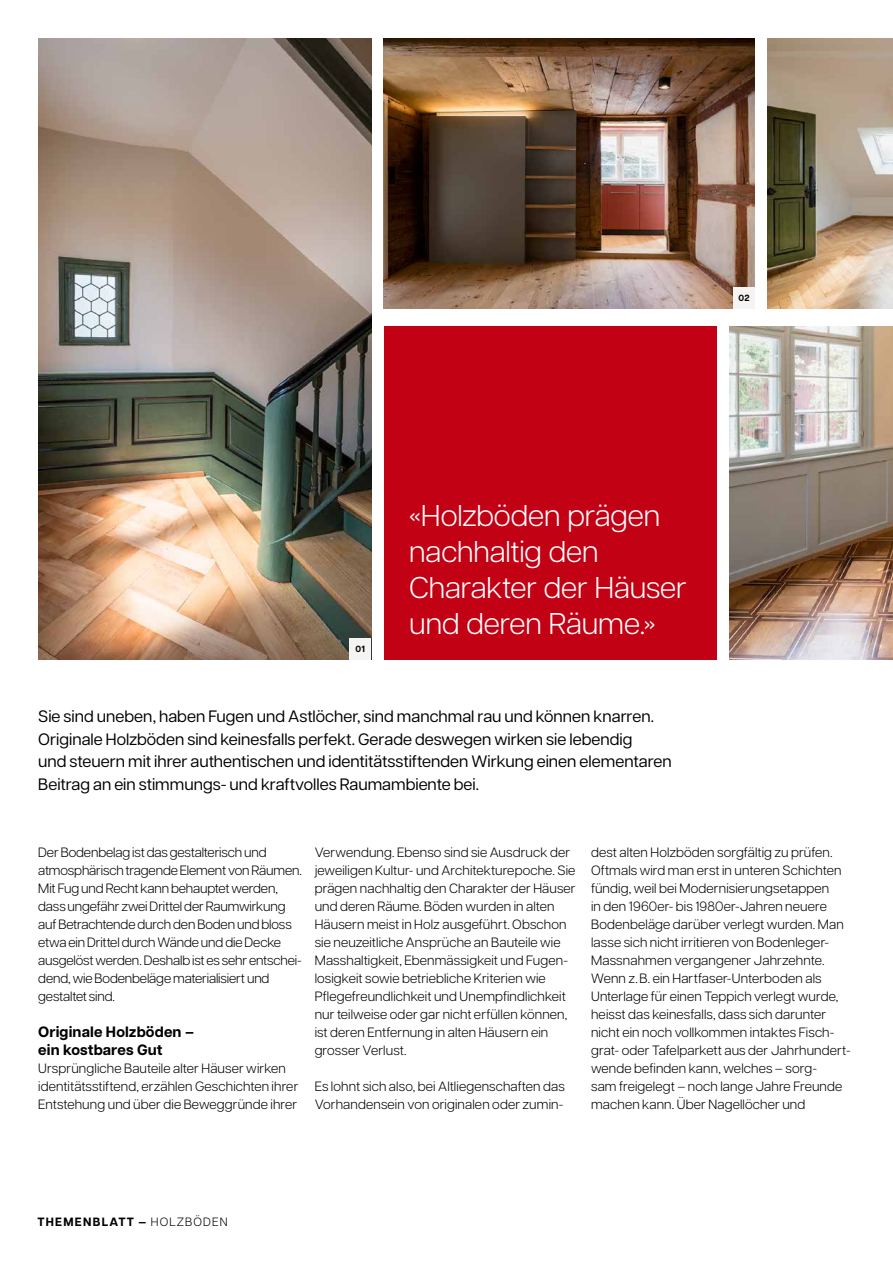
<style>
.page{position:relative;width:893px;height:1263px;background:#fff}
.page>*{position:absolute;margin:0;border:0;box-sizing:border-box;transform-origin:0 0}
.t1{font:300 30px/36px "Articulat CF";letter-spacing:-.005em;color:#fff}
.t2{font:16.5px/22.5px "Articulat CF";color:#000}
.t3{font:700 15px/18px "Articulat CF";letter-spacing:.01em;color:#000}
.t4{font:300 13.5px/18px "Articulat CF";letter-spacing:.01em;color:#000}
.t5{font:300 13.5px/18px "Articulat CF";letter-spacing:-.01em;color:#000}
.t6{font:700 12px "Articulat CF";letter-spacing:.11em;color:#000}
.t7{font:700 9px "Articulat CF";color:#000}
.s1{font-weight:300}
</style>
<div class="page">
<img style="left:38px;top:38px;width:333px;height:621px">
<img style="left:384px;top:38px;width:371px;height:270px">
<img style="left:729px;top:326px;width:164px;height:333px">
<img style="left:767px;top:38px;width:126px;height:270px">
<div style="left:350px;top:638px;width:21px;height:21px;background:#f6f4f3"></div>
<div style="left:733px;top:287px;width:22px;height:21px;background:#f6f4f3"></div>
<div style="left:384px;top:326px;width:332px;height:333px;background:#c20115"></div>
<p class="t7" style="left:739px;top:291px;width:13px">02</p>
<p class="t7" style="left:356px;top:642px;width:11px">01</p>
<h1 class="t1" style="left:409px;top:495px;width:279px">«Holzböden prägen nachhaltig den<br>Charakter der Häuser und deren Räume.»</h1>
<p class="t2" style="left:38px;top:704px;width:635px">Sie sind uneben, haben Fugen und Astlöcher, sind manchmal rau und können knarren.<br>Originale Holzböden sind keinesfalls perfekt. Gerade deswegen wirken sie lebendig<br>und steuern mit ihrer authentischen und identitätsstiftenden Wirkung einen elementaren Beitrag an ein stimmungs- und kraftvolles Raumambiente bei.</p>
<p class="t5" style="left:38px;top:843px;width:265px">Der Bodenbelag ist das gestalterisch und atmosphärisch tragende Element von Räumen.<br>Mit Fug und Recht kann behauptet werden, dass ungefähr zwei Drittel der Raumwirkung auf Betrachtende durch den Boden und bloss etwa ein Drittel durch Wände und die Decke ausgelöst werden. Deshalb ist es sehr entschei&shy;dend, wie Bodenbeläge materialisiert und gestaltet sind.</p>
<p class="t3" style="left:38px;top:1023px;width:157px">Originale Holzböden – ein kostbares Gut</p>
<p class="t4" style="left:38px;top:1059px;width:262px">Ursprüngliche Bauteile alter Häuser wirken identitätsstiftend, erzählen Geschichten ihrer<br>Entstehung und über die Beweggründe ihrer</p>
<p class="t4" style="left:315px;top:843px;width:263px">Verwendung. Ebenso sind sie Ausdruck der jeweiligen Kultur- und Architekturepoche. Sie prägen nachhaltig den Charakter der Häuser und deren Räume. Böden wurden in alten Häusern meist in Holz ausgeführt. Obschon sie neuzeitliche Ansprüche an Bauteile wie Masshaltigkeit, Ebenmässigkeit und Fugen&shy;losigkeit sowie betriebliche Kriterien wie Pflegefreundlichkeit und Unempfindlichkeit nur teilweise oder gar nicht erfüllen können, ist deren Entfernung in alten Häusern ein grosser Verlust.</p>
<p class="t4" style="left:315px;top:1077px;width:252px">Es lohnt sich also, bei Altliegenschaften das<br>Vorhandensein von originalen oder zumin-</p>
<p class="t4" style="left:591px;top:843px;width:261px">dest alten Holzböden sorgfältig zu prüfen.<br>Oftmals wird man erst in unteren Schichten fündig, weil bei Modernisierungsetappen<br>in den 1960er- bis 1980er-Jahren neuere Bodenbeläge darüber verlegt wurden. Man lasse sich nicht irritieren von Bodenleger-Massnahmen vergangener Jahrzehnte.<br>Wenn z.B. ein Hartfaser-Unterboden als Unterlage für einen Teppich verlegt wurde, heisst das keinesfalls, dass sich darunter nicht ein noch vollkommen intaktes Fisch&shy;grat- oder Tafelparkett aus der Jahrhundert&shy;wende befinden kann, welches – sorg-<br>sam freigelegt – noch lange Jahre Freunde machen kann. Über Nagellöcher und</p>
<p class="t6" style="left:37px;top:1213px;width:192px">THEMENBLATT — <span class="s1">HOLZBÖDEN</span></p>
</div>
